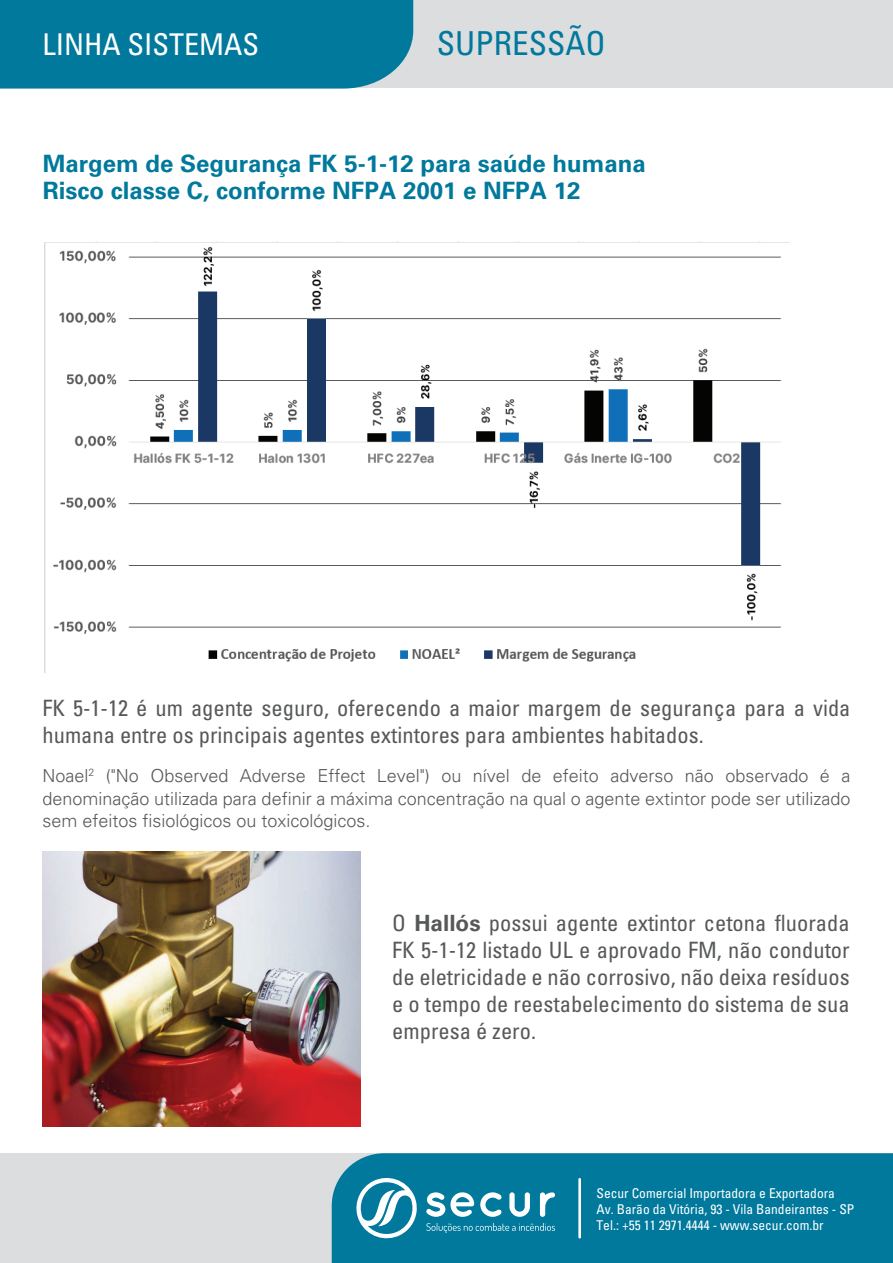
<style>
.page{position:relative;width:893px;height:1263px;background:#fff}
.page>*{position:absolute;margin:0;border:0;box-sizing:border-box;transform-origin:0 0}
.t1{font:condensed 33px "Univers";color:#00799c}
.t2{font:condensed 30px "Univers";color:#fff}
.t3{font:700 24px/27px "Univers";color:#00799c}
.t4{font:condensed 22.5px/27px "Univers";color:#57585a}
.t5{font:300 18px/22.5px "Univers";color:#57585a;text-align:justify}
.t6{font:condensed 13.5px/16.2px "Univers";color:#fff}
.s1{font-weight:700;font-stretch:normal}
</style>
<div class="page">
<div style="left:0;top:1153px;width:893px;height:110px;background:#dcdddf"></div>
<div style="left:332px;top:1153px;width:561px;height:110px;background:#00799c"></div>
<svg style="left:354px;top:1174px;width:63px;height:68px;background:#4ea2ba"></svg>
<svg style="left:426px;top:1192px;width:129px;height:25px;background:#67afc4"></svg>
<svg style="left:426px;top:1223px;width:129px;height:10px"></svg>
<hr style="left:578px;top:1179px;width:3px;height:58px;background:#fff">
<div style="left:0;top:0;width:893px;height:88px;background:#dcdddf"></div>
<div style="left:0;top:0;width:413px;height:89px;background:#00799c"></div>
<img style="left:45px;top:242px;width:745px;height:431px">
<img style="left:43px;top:851px;width:318px;height:276px">
<h2 class="t2" style="left:43px;top:26px;width:218px">LINHA SISTEMAS</h2>
<h1 class="t1" style="left:437px;top:23px;width:170px">SUPRESSÃO</h1>
<p class="t3" style="left:43px;top:150px;width:604px">Margem de Segurança FK 5-1-12 para saúde humana<br>Risco classe C, conforme NFPA 2001 e NFPA 12</p>
<p class="t4" style="left:43px;top:694px;width:809px">FK 5-1-12 é um agente seguro, oferecendo a maior margem de segurança para a vida humana entre os principais agentes extintores para ambientes habitados.</p>
<p class="t5" style="left:43px;top:764px;width:809px">Noael<sup>2</sup> ("No Observed Adverse Effect Level") ou nível de efeito adverso não observado é a denominação utilizada para definir a máxima concentração na qual o agente extintor pode ser utilizado sem efeitos fisiológicos ou toxicológicos.</p>
<p class="t4" style="left:392px;top:909px;width:459px;text-align:justify">O <span class="s1">Hallós</span> possui agente extintor cetona fluorada FK 5-1-12 listado UL e aprovado FM, não condutor de eletricidade e não corrosivo, não deixa resíduos e o tempo de reestabelecimento do sistema de sua empresa é zero.</p>
<p class="t6" style="left:596px;top:1184px;width:259px">Secur Comercial Importadora e Exportadora<br>Av. Barão da Vitória, 93 - Vila Bandeirantes - SP<br>Tel.: +55 11 2971.4444 - www.secur.com.br</p>
</div>
